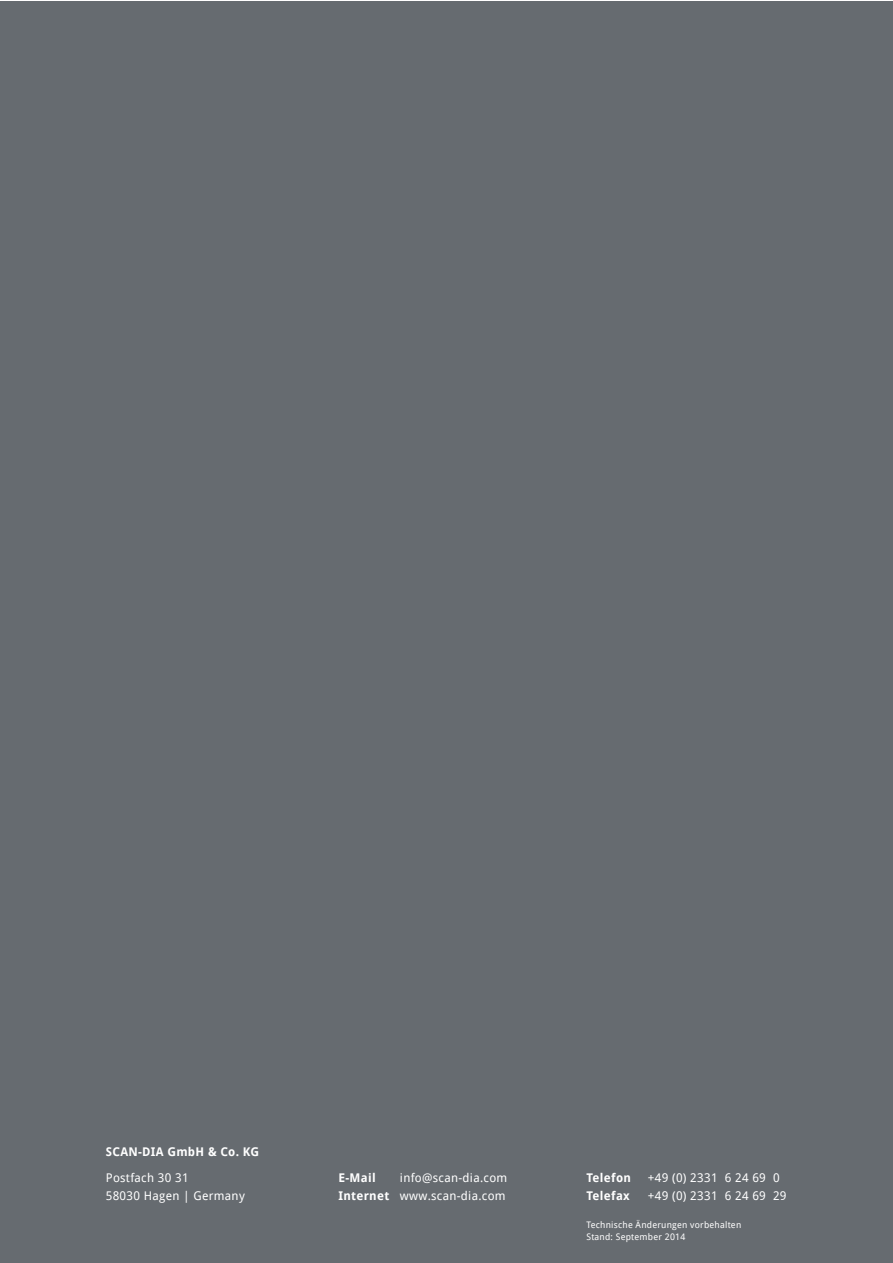
<style>
.page{position:relative;width:893px;height:1263px;background:#fff}
.page>*{position:absolute;margin:0;border:0;box-sizing:border-box;transform-origin:0 0}
.t1{font:12px/18px "Droid Sans";letter-spacing:.025em;color:#fff}
.t2{font:700 12px "Droid Sans";letter-spacing:.025em;color:#fff}
.t3{font:9px/12px "Droid Sans";letter-spacing:.025em;color:#fff}
.s1{font-weight:700}
</style>
<div class="page">
<div style="left:0;top:1px;width:892px;height:1262px;background:#666b70"></div>
<p class="t2" style="left:106px;top:1144px;width:155px">SCAN-DIA GmbH &amp; Co. KG</p>
<p class="t1" style="left:106px;top:1169px;width:141px">Postfach 30 31<br>58030 Hagen | Germany</p>
<p class="t2" style="left:586px;top:1170px;width:46px">Telefon</p>
<p class="t1" style="left:648px;top:1169px;width:133px">+49 (0) 2331 6 24 69 0</p>
<p class="t1" style="left:338px;top:1169px;width:170px;text-align:right">info@scan-dia.com<br><span class="s1">Internet</span> www.scan-dia.com</p>
<p class="t2" style="left:338px;top:1170px;width:39px">E-Mail</p>
<p class="t2" style="left:586px;top:1188px;width:45px">Telefax</p>
<p class="t1" style="left:648px;top:1187px;width:140px">+49 (0) 2331 6 24 69 29</p>
<p class="t3" style="left:586px;top:1219px;width:156px">Technische Änderungen vorbehalten<br>Stand: September 2014</p>
</div>
